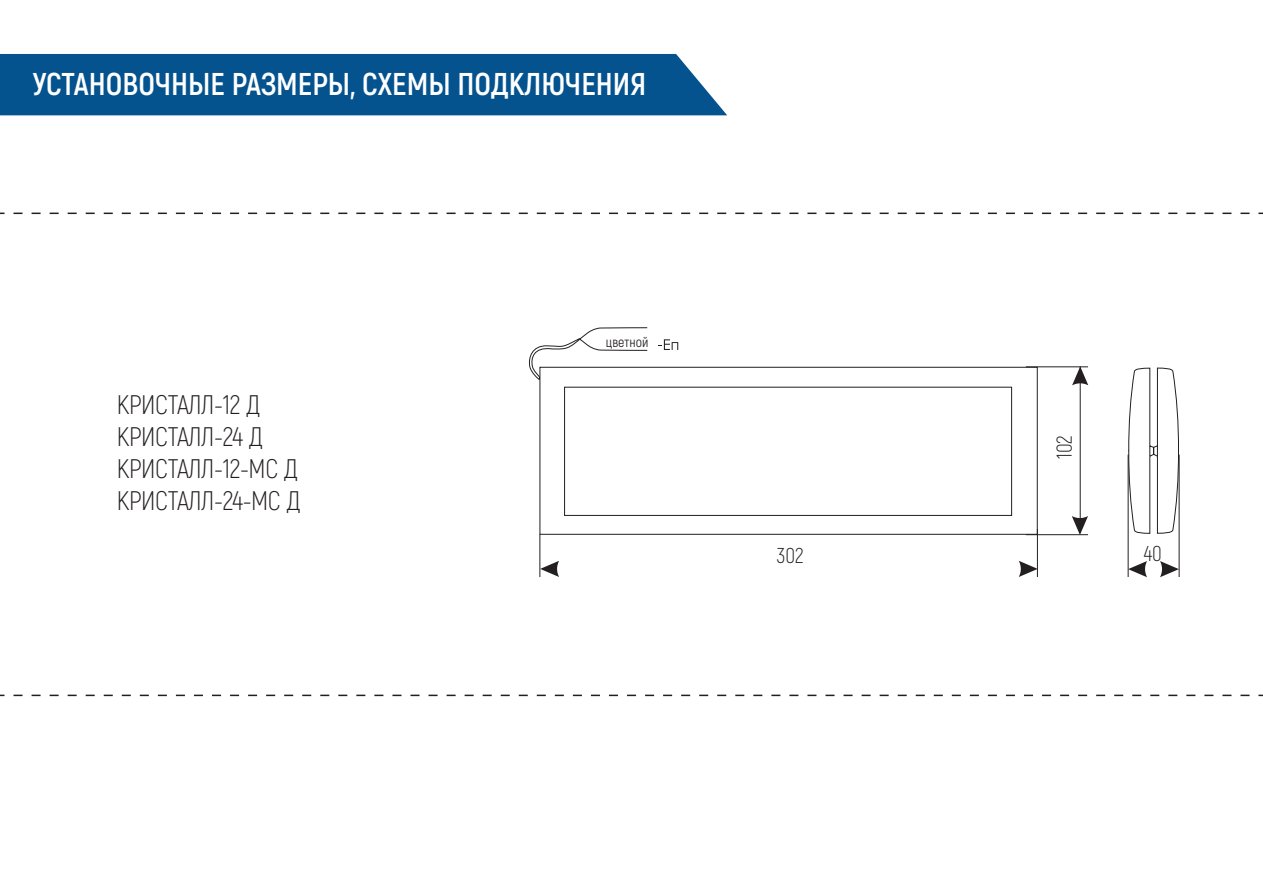
<style>
.page{position:relative;width:1263px;height:893px;background:#fff}
.page>*{position:absolute;margin:0;border:0;box-sizing:border-box;transform-origin:0 0}
.t1{font:700 31.5px "Akrobat";color:#fff}
.t2{font:300 26.85px/32.2px "Akrobat";letter-spacing:-.01em;color:#231f20}
.t3{font:300 21.45px "Akrobat";color:#231f20}
.t4{font:13.95px "Akrobat";color:#231f20}
</style>
<div class="page">
<div style="left:0;top:54px;width:727px;height:61px;background:#04538f"></div>
<svg style="left:14px;top:213px;width:1249px;height:1px"></svg>
<svg style="left:14px;top:695px;width:1249px;height:1px"></svg>
<hr style="left:540px;top:534px;width:1px;height:43px;background:#231f20">
<hr style="left:1037px;top:529px;width:1px;height:48px;background:#231f20">
<svg style="left:540px;top:561px;width:19px;height:16px"></svg>
<svg style="left:1019px;top:561px;width:19px;height:16px"></svg>
<svg style="left:1160px;top:561px;width:19px;height:16px"></svg>
<svg style="left:1129px;top:561px;width:18px;height:16px"></svg>
<svg style="left:539px;top:366px;width:499px;height:169px"></svg>
<hr style="left:1128px;top:455px;width:1px;height:122px;background:#231f20">
<svg style="left:1128px;top:367px;width:51px;height:167px"></svg>
<hr style="left:1179px;top:455px;width:1px;height:122px;background:#231f20">
<svg style="left:528px;top:327px;width:120px;height:53px"></svg>
<svg style="left:658px;top:339px;width:20px;height:11px"></svg>
<hr style="left:1080px;top:366px;width:1px;height:164px;background:#231f20">
<svg style="left:1072px;top:516px;width:16px;height:18px"></svg>
<svg style="left:1072px;top:366px;width:16px;height:19px"></svg>
<hr style="left:1026px;top:534px;width:62px;height:1px;background:#231f20">
<hr style="left:1026px;top:367px;width:62px;height:1px;background:#231f20">
<p class="t1" style="left:33px;top:65px;width:615px">УСТАНОВОЧНЫЕ РАЗМЕРЫ, СХЕМЫ ПОДКЛЮЧЕНИЯ</p>
<p class="t2" style="left:117px;top:388px;width:185px">КРИСТАЛЛ-12 Д<br>КРИСТАЛЛ-24 Д<br>КРИСТАЛЛ-12-МС Д<br>КРИСТАЛЛ-24-МС Д</p>
<p class="t4" style="left:606px;top:334px;width:44px">цветной</p>
<p class="t3" style="left:777px;top:543px;width:28px">302</p>
<p class="t3" style="left:1052px;top:459px;width:25px;rotate:-90deg">102</p>
<p class="t3" style="left:1144px;top:540px;width:20px">40</p>
</div>
